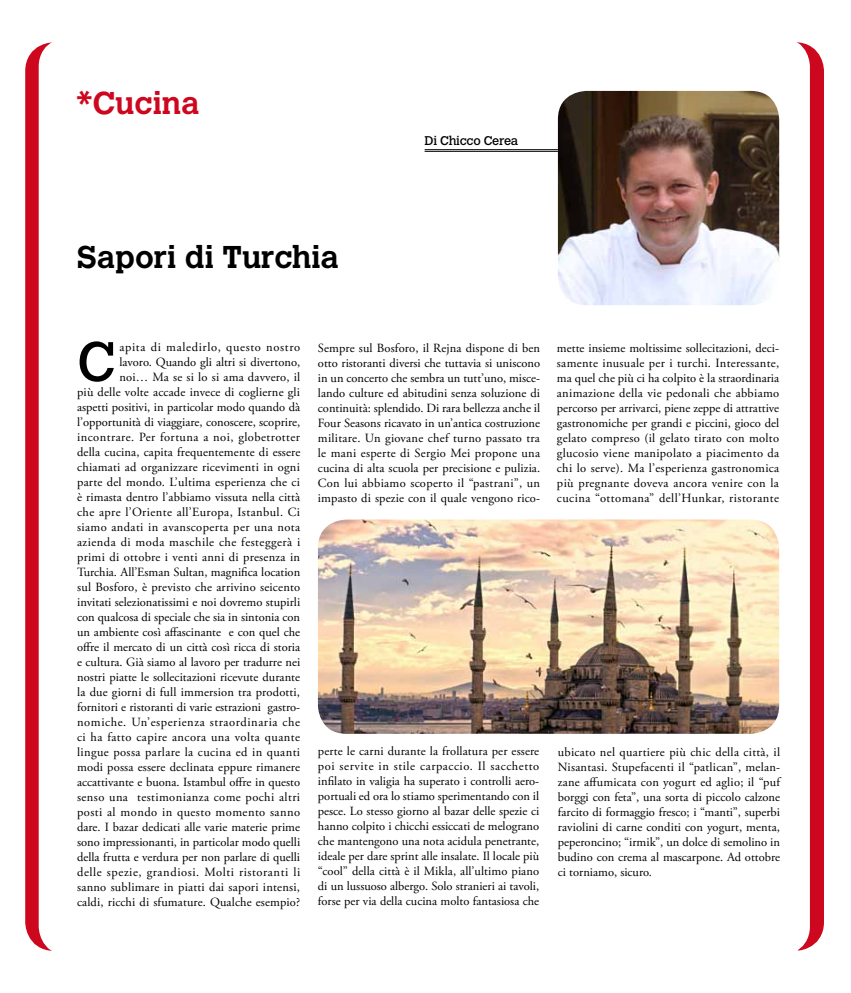
<style>
.page{position:relative;width:851px;height:993px;background:#fff}
.page>*{position:absolute;margin:0;border:0;box-sizing:border-box;transform-origin:0 0}
.t1{font:55px "Calvert MT Std";color:#000}
.t2{font:700 31.25px "Calvert MT Std";color:#000}
.t3{font:700 31.25px "Calvert MT Std";color:#cd071e}
.t4{font:12.5px/15px "Adobe Garamond Pro";letter-spacing:.01em;color:#000;text-align:justify}
.t5{font:12.5px "Calvert MT Std";letter-spacing:-.02em;color:#000}
</style>
<div class="page">
<div style="left:25px;top:42px;width:798px;height:908px;border:22px solid #cd071e;border-radius:18px"></div>
<div style="left:39px;top:38px;width:770px;height:916px;border:22px solid #fff;border-radius:18px"></div>
<img style="left:558px;top:91px;width:221px;height:214px">
<img style="left:318px;top:519px;width:461px;height:214px">
<hr style="left:424px;top:149px;width:134px;height:1px;background:#000">
<hr style="left:424px;top:151px;width:134px;height:1px;background:#000">
<div style="left:56px;top:53px;width:739px;height:17px;background:#fff;border-radius:7px"></div>
<svg style="left:58px;top:916px;width:740px;height:38px"></svg>
<h2 class="t3" style="left:76px;top:83px;width:125px">*Cucina</h2>
<h2 class="t2" style="left:77px;top:237px;width:263px">Sapori di Turchia</h2>
<p class="t5" style="left:424px;top:133px;width:95px">Di Chicco Cerea</p>
<h1 class="t1" style="left:77px;top:330px;width:40px">C</h1>
<p class="t4" style="left:77px;top:340px;width:225px;text-align:right">apita di maledirlo, questo nostro<br>lavoro. Quando gli altri si divertono,<br>noi… Ma se si lo si ama davvero, il<br>più delle volte accade invece di coglierne gli aspetti positivi, in particolar modo quando dà l’opportunità di viaggiare, conoscere, scoprire, incontrare. Per fortuna a noi, globetrotter della cucina, capita frequentemente di essere chiamati ad organizzare ricevimenti in ogni parte del mondo. L’ultima esperienza che ci è rimasta dentro l’abbiamo vissuta nella città che apre l’Oriente all’Europa, Istanbul. Ci siamo andati in avanscoperta per una nota azienda di moda maschile che festeggerà i primi di ottobre i venti anni di presenza in Turchia. All’Esman Sultan, magnifica location sul Bosforo, è previsto che arrivino seicento invitati selezionatissimi e noi dovremo stupirli con qualcosa di speciale che sia in sintonia con un ambiente così affascinante e con quel che offre il mercato di un città così ricca di storia e cultura. Già siamo al lavoro per tradurre nei nostri piatte le sollecitazioni ricevute durante la due giorni di full immersion tra prodotti, fornitori e ristoranti di varie estrazioni gastro&shy;nomiche. Un’esperienza straordinaria che ci ha fatto capire ancora una volta quante lingue possa parlare la cucina ed in quanti modi possa essere declinata eppure rimanere accattivante e buona. Istambul offre in questo senso una testimonianza come pochi altri posti al mondo in questo momento sanno dare. I bazar dedicati alle varie materie prime sono impressionanti, in particolar modo quelli della frutta e verdura per non parlare di quelli delle spezie, grandiosi. Molti ristoranti li sanno sublimare in piatti dai sapori intensi, caldi, ricchi di sfumature. Qualche esempio?</p>
<p class="t4" style="left:318px;top:341px;width:224px">Sempre sul Bosforo, il Rejna dispone di ben otto ristoranti diversi che tuttavia si uniscono in un concerto che sembra un tutt’uno, misce&shy;lando culture ed abitudini senza soluzione di continuità: splendido. Di rara bellezza anche il Four Seasons ricavato in un’antica costruzione militare. Un giovane chef turno passato tra le mani esperte di Sergio Mei propone una cucina di alta scuola per precisione e pulizia.<br>Con lui abbiamo scoperto il “pastrani”, un impasto di spezie con il quale vengono rico-</p>
<p class="t4" style="left:557px;top:341px;width:224px">mette insieme moltissime sollecitazioni, deci&shy;samente inusuale per i turchi. Interessante, ma quel che più ci ha colpito è la straordinaria animazione della vie pedonali che abbiamo percorso per arrivarci, piene zeppe di attrattive gastronomiche per grandi e piccini, gioco del gelato compreso (il gelato tirato con molto glucosio viene manipolato a piacimento da chi lo serve). Ma l’esperienza gastronomica più pregnante doveva ancora venire con la cucina “ottomana” dell’Hunkar, ristorante</p>
<p class="t4" style="left:318px;top:743px;width:223px">perte le carni durante la frollatura per essere poi servite in stile carpaccio. Il sacchetto infilato in valigia ha superato i controlli aero&shy;portuali ed ora lo stiamo sperimentando con il pesce. Lo stesso giorno al bazar delle spezie ci hanno colpito i chicchi essiccati de melograno che mantengono una nota acidula penetrante, ideale per dare sprint alle insalate. Il locale più “cool” della città è il Mikla, all’ultimo piano di un lussuoso albergo. Solo stranieri ai tavoli, forse per via della cucina molto fantasiosa che</p>
<p class="t4" style="left:558px;top:744px;width:224px">ubicato nel quartiere più chic della città, il Nisantasi. Stupefacenti il “patlican”, melan&shy;zane affumicata con yogurt ed aglio; il “puf borggi con feta”, una sorta di piccolo calzone farcito di formaggio fresco; i “manti”, superbi raviolini di carne conditi con yogurt, menta, peperoncino; “irmik”, un dolce di semolino in budino con crema al mascarpone. Ad ottobre ci torniamo, sicuro.</p>
</div>
